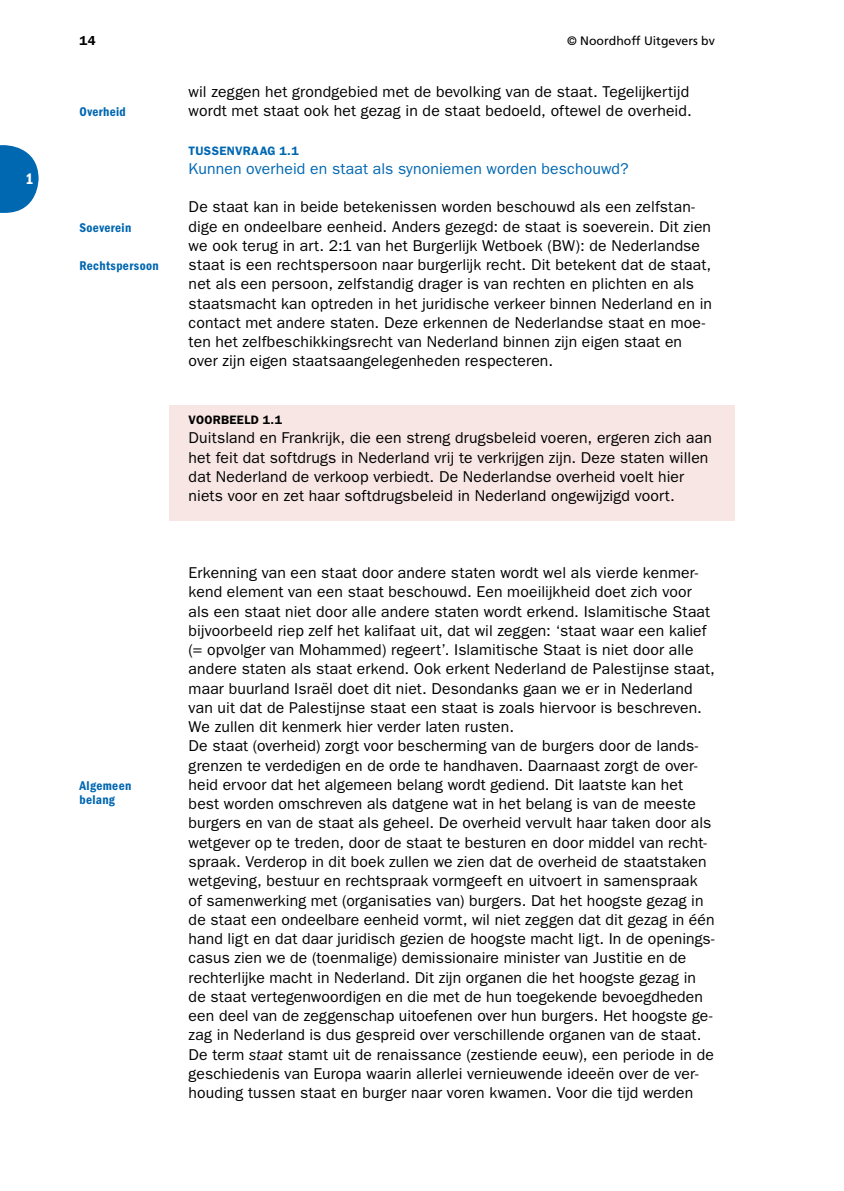
<style>
.page{position:relative;width:844px;height:1191px;background:#fff}
.page>*{position:absolute;margin:0;border:0;box-sizing:border-box;transform-origin:0 0}
.t1{font:15.75px/19.2px "ITC Franklin Gothic Std";letter-spacing:.005em;color:#000}
.t2{font:15.75px "ITC Franklin Gothic Std";letter-spacing:.01em;color:#0067b1}
.t3{font:15.75px "ITC Franklin Gothic Std Dm Cd";color:#fff}
.t4{font:13.12px/14.3px "ITC Franklin Gothic Std Dm Cd";letter-spacing:.035em;color:#0067b1}
.t5{font:600 13.12px "ITC Franklin Gothic Std";color:#000}
.t6{font:12.25px "Frutiger LT Std";color:#000}
.t7{font:600 12.25px "ITC Franklin Gothic Std";letter-spacing:.025em;color:#0067b1}
.t8{font:600 12.25px "ITC Franklin Gothic Std";letter-spacing:.025em;color:#000}
.s1{font-style:italic}
</style>
<div class="page">
<svg style="left:0;top:145px;width:39px;height:68px"></svg>
<div style="left:169px;top:405px;width:565px;height:115px;background:#f7e6e3"></div>
<p class="t3" style="left:26px;top:170px;width:10px">1</p>
<p class="t5" style="left:79px;top:32px;width:18px">14</p>
<p class="t6" style="left:567px;top:33px;width:149px">© Noordhoff Uitgevers bv</p>
<p class="t4" style="left:79px;top:105px;width:48px">overheid</p>
<p class="t4" style="left:79px;top:220px;width:53px">soeverein</p>
<p class="t4" style="left:79px;top:259px;width:81px">rechtspersoon</p>
<p class="t4" style="left:79px;top:778px;width:53px">algemeen belang</p>
<p class="t1" style="left:189px;top:82px;width:504px">wil zeggen het grondgebied met de bevolking van de staat. Tegelijkertijd wordt met staat ook het gezag in de staat bedoeld, oftewel de overheid.</p>
<p class="t7" style="left:189px;top:143px;width:111px">TUSSENVRAAG 1.1</p>
<p class="t2" style="left:189px;top:159px;width:441px">Kunnen overheid en staat als synoniemen worden beschouwd?</p>
<p class="t1" style="left:189px;top:197px;width:524px">De staat kan in beide betekenissen worden beschouwd als een zelfstan&shy;dige en ondeelbare eenheid. Anders gezegd: de staat is soeverein. Dit zien we ook terug in art. 2:1 van het Burgerlijk Wetboek (BW): de Nederlandse staat is een rechtspersoon naar burgerlijk recht. Dit betekent dat de staat, net als een persoon, zelfstandig drager is van rechten en plichten en als staatsmacht kan optreden in het juridische verkeer binnen Nederland en in contact met andere staten. Deze erkennen de Nederlandse staat en moe&shy;ten het zelfbeschikkingsrecht van Nederland binnen zijn eigen staat en over zijn eigen staatsaangelegenheden respecteren.</p>
<p class="t8" style="left:189px;top:413px;width:9px">VOO</p>
<p class="t8" style="left:213px;top:413px;width:71px">RBEELD 1.1</p>
<p class="t1" style="left:189px;top:428px;width:524px">Duitsland en Frankrijk, die een streng drugsbeleid voeren, ergeren zich aan het feit dat softdrugs in Nederland vrij te verkrijgen zijn. Deze staten willen dat Nederland de verkoop verbiedt. De Nederlandse overheid voelt hier niets voor en zet haar softdrugsbeleid in Nederland ongewijzigd voort.</p>
<p class="t1" style="left:188px;top:563px;width:527px">Erkenning van een staat door andere staten wordt wel als vierde kenmer&shy;kend element van een staat beschouwd. Een moeilijkheid doet zich voor als een staat niet door alle andere staten wordt erkend. Islamitische Staat bijvoorbeeld riep zelf het kalifaat uit, dat wil zeggen: ‘staat waar een kalief (= opvolger van Mohammed) regeert’. Islamitische Staat is niet door alle andere staten als staat erkend. Ook erkent Nederland de Palestijnse staat, maar buurland Israël doet dit niet. Desondanks gaan we er in Nederland van uit dat de Palestijnse staat een staat is zoals hiervoor is beschreven.<br>We zullen dit kenmerk hier verder laten rusten.<br>De staat (overheid) zorgt voor bescherming van de burgers door de lands&shy;grenzen te verdedigen en de orde te handhaven. Daarnaast zorgt de over&shy;heid ervoor dat het algemeen belang wordt gediend. Dit laatste kan het best worden omschreven als datgene wat in het belang is van de meeste burgers en van de staat als geheel. De overheid vervult haar taken door als wetgever op te treden, door de staat te besturen en door middel van recht&shy;spraak. Verderop in dit boek zullen we zien dat de overheid de staatstaken wetgeving, bestuur en rechtspraak vormgeeft en uitvoert in samenspraak of samenwerking met (organisaties van) burgers. Dat het hoogste gezag in de staat een ondeelbare eenheid vormt, wil niet zeggen dat dit gezag in één hand ligt en dat daar juridisch gezien de hoogste macht ligt. In de openings&shy;casus zien we de (toenmalige) demissionaire minister van Justitie en de rechterlijke macht in Nederland. Dit zijn organen die het hoogste gezag in de staat vertegenwoordigen en die met de hun toegekende bevoegdheden een deel van de zeggenschap uitoefenen over hun burgers. Het hoogste ge&shy;zag in Nederland is dus gespreid over verschillende organen van de staat.<br>De term <span class="s1">staat</span> stamt uit de renaissance (zestiende eeuw), een periode in de geschiedenis van Europa waarin allerlei vernieuwende ideeën over de ver&shy;houding tussen staat en burger naar voren kwamen. Voor die tijd werden</p>
</div>
